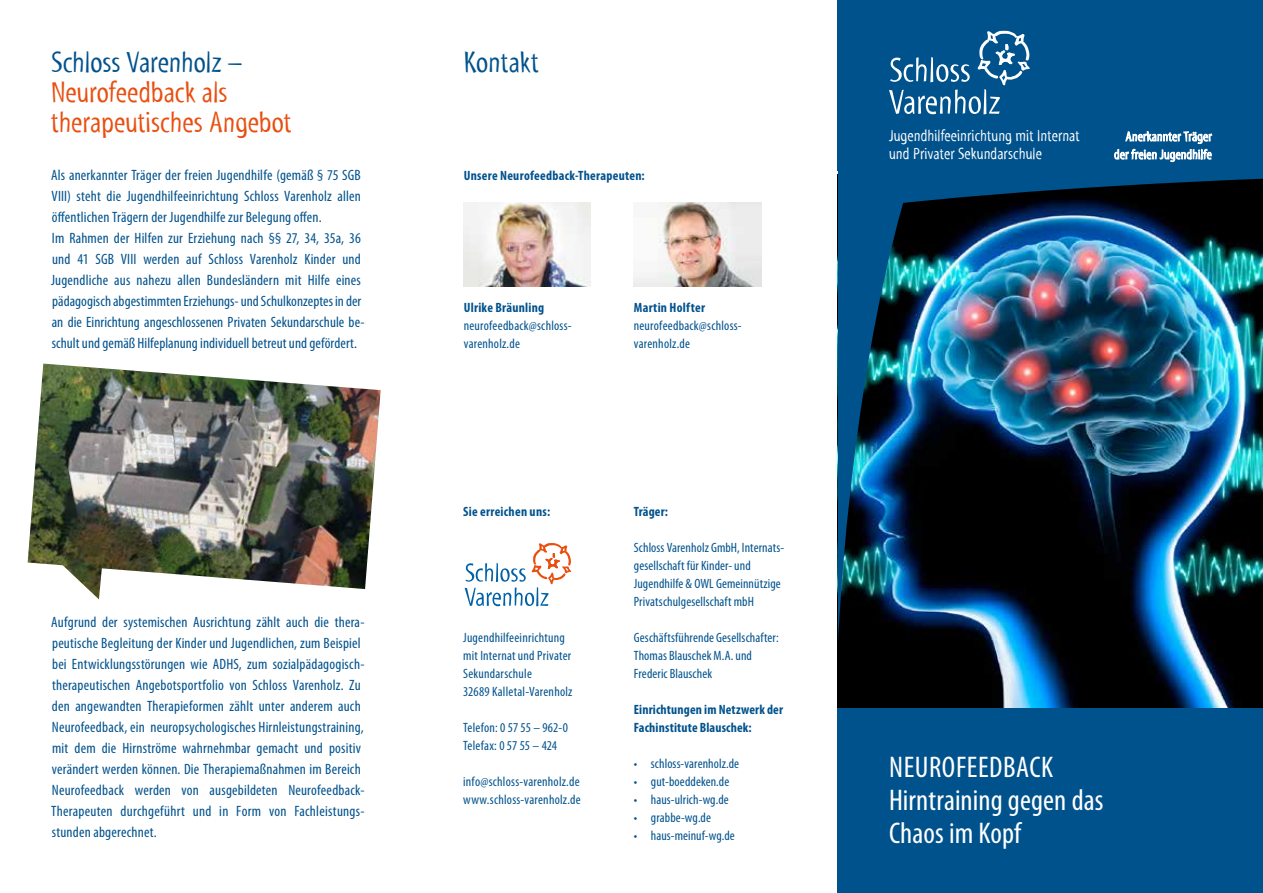
<style>
.page{position:relative;width:1263px;height:893px;background:#fff}
.page>*{position:absolute;margin:0;border:0;box-sizing:border-box;transform-origin:0 0}
.t1{font:condensed 30px/33px "Myriad Pro";letter-spacing:.005em;color:#fff}
.t2{font:30px/30px "Myriad Tilt";color:#e94e0f}
.t3{font:30px "Myriad Tilt";color:#00528d}
.t4{font:16.5px/18px "Myriad Tilt";letter-spacing:.005em;color:#fff}
.t5{font:condensed 15px/21px "Myriad Pro";letter-spacing:.015em;color:#00528d}
.t6{font:condensed 13.5px/18px "Myriad Pro";letter-spacing:.01em;color:#00528d}
.t7{font:700 condensed 13.5px/18px "Myriad Pro";letter-spacing:.015em;color:#00528d}
</style>
<div class="page">
<div style="left:838px;top:0;width:425px;height:893px;background:#00528d"></div>
<img style="left:838px;top:642px;width:425px;height:65px">
<img style="left:838px;top:134px;width:425px;height:508px">
<img style="left:463px;top:202px;width:128px;height:84px">
<img style="left:634px;top:202px;width:127px;height:84px">
<svg style="left:1114px;top:131px;width:98px;height:53px"></svg>
<svg style="left:889px;top:30px;width:141px;height:85px"></svg>
<svg style="left:465px;top:543px;width:106px;height:63px"></svg>
<img style="left:28px;top:364px;width:353px;height:235px">
<h1 class="t3" style="left:51px;top:46px;width:193px">Schloss Varenholz –</h1>
<h1 class="t2" style="left:51px;top:78px;width:242px">Neurofeedback als therapeutisches Angebot</h1>
<p class="t5" style="left:51px;top:165px;width:315px">Als anerkannter Träger der freien Jugendhilfe (gemäß § 75 SGB VIII) steht die Jugendhilfeeinrichtung Schloss Varenholz allen öffentlichen Trägern der Jugendhilfe zur Belegung offen.<br>Im Rahmen der Hilfen zur Erziehung nach §§ 27, 34, 35a, 36 und 41 SGB VIII werden auf Schloss Varenholz Kinder und Jugendliche aus nahezu allen Bundesländern mit Hilfe eines pädagogisch abgestimmten Erziehungs- und Schulkonzeptes in der an die Einrichtung angeschlossenen Privaten Sekundarschule be&shy;schult und gemäß Hilfeplanung individuell betreut und gefördert.</p>
<p class="t5" style="left:51px;top:612px;width:315px">Aufgrund der systemischen Ausrichtung zählt auch die thera&shy;peutische Begleitung der Kinder und Jugendlichen, zum Beispiel bei Entwicklungsstörungen wie ADHS, zum sozialpädagogisch&shy;therapeutischen Angebotsportfolio von Schloss Varenholz. Zu den angewandten Therapieformen zählt unter anderem auch Neurofeedback, ein neuropsychologisches Hirnleistungstraining, mit dem die Hirnströme wahrnehmbar gemacht und positiv verändert werden können. Die Therapiemaßnahmen im Bereich Neurofeedback werden von ausgebildeten Neurofeedback-Therapeuten durchgeführt und in Form von Fachleistungs&shy;stunden abgerechnet.</p>
<h1 class="t3" style="left:464px;top:46px;width:77px">Kontakt</h1>
<p class="t7" style="left:464px;top:167px;width:183px">Unsere Neurofeedback-Therapeuten:</p>
<p class="t7" style="left:464px;top:299px;width:82px">Ulrike Bräunling</p>
<p class="t6" style="left:464px;top:317px;width:109px">neurofeedback@schloss&shy;varenholz.de</p>
<p class="t7" style="left:634px;top:299px;width:73px">Martin Holfter</p>
<p class="t6" style="left:634px;top:317px;width:109px">neurofeedback@schloss&shy;varenholz.de</p>
<p class="t7" style="left:463px;top:503px;width:88px">Sie erreichen uns:</p>
<p class="t6" style="left:463px;top:629px;width:111px">Jugendhilfeeinrichtung mit Internat und Privater<br>Sekundarschule<br>32689 Kalletal-Varenholz</p>
<p class="t6" style="left:463px;top:719px;width:106px">Telefon: 0 57 55 – 962-0<br>Telefax: 0 57 55 – 424</p>
<p class="t6" style="left:463px;top:773px;width:119px">info@schloss-varenholz.de www.schloss-varenholz.de</p>
<p class="t7" style="left:634px;top:503px;width:36px">Träger:</p>
<p class="t6" style="left:634px;top:539px;width:152px">Schloss Varenholz GmbH, Internats&shy;gesellschaft für Kinder- und<br>Jugendhilfe &amp; OWL Gemeinnützige<br>Privatschulgesellschaft mbH</p>
<p class="t6" style="left:634px;top:629px;width:146px">Geschäftsführende Gesellschafter:<br>Thomas Blauschek M.A. und<br>Frederic Blauschek</p>
<p class="t7" style="left:634px;top:701px;width:151px">Einrichtungen im Netzwerk der<br>Fachinstitute Blauschek:</p>
<p class="t6" style="left:634px;top:755px;width:107px">• schloss-varenholz.de</p>
<p class="t6" style="left:634px;top:773px;width:97px">• gut-boeddeken.de</p>
<p class="t6" style="left:634px;top:791px;width:96px">• haus-ulrich-wg.de</p>
<p class="t6" style="left:634px;top:809px;width:79px">• grabbe-wg.de</p>
<p class="t6" style="left:634px;top:827px;width:102px">• haus-meinuf-wg.de</p>
<p class="t4" style="left:889px;top:127px;width:192px">Jugendhilfeeinrichtung mit Internat und Privater Sekundarschule</p>
<h1 class="t1" style="left:889px;top:751px;width:216px">NEUROFEEDBACK<br>Hirntraining gegen das<br>Chaos im Kopf</h1>
</div>
